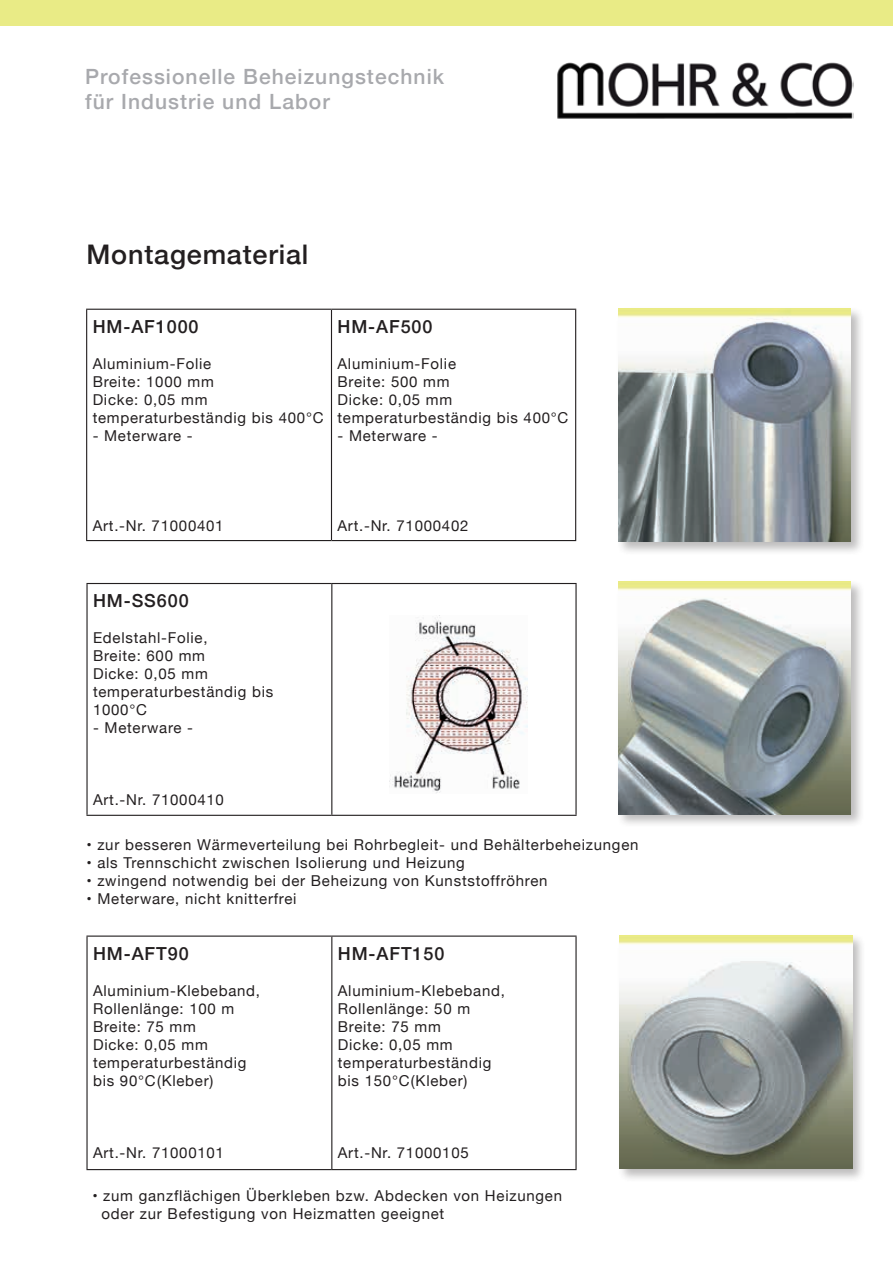
<style>
.page{position:relative;width:893px;height:1263px;background:#fff}
.page>*{position:absolute;margin:0;border:0;box-sizing:border-box;transform-origin:0 0}
.t1{font:500 27px "Helvetica Neue";letter-spacing:.03em;color:#231f20}
.t2{font:500 21px/25.2px "Helvetica Neue";letter-spacing:.05em;color:#a8a9ad}
.t3{font:500 18px "Helvetica Neue";letter-spacing:.05em;color:#231f20}
.t4{font:15px/18px "Helvetica Neue";letter-spacing:.05em;color:#231f20}
</style>
<div class="page">
<div style="left:0;top:0;width:893px;height:25px;background:#e9eb86"></div>
<div style="left:616px;top:579px;width:249px;height:249px;background:#231f20;opacity:.3"></div>
<img style="left:618px;top:581px;width:233px;height:233px">
<svg style="left:87px;top:310px;width:246px;height:230px"></svg>
<hr style="left:86px;top:309px;width:245px;height:1px;background:#231f20">
<hr style="left:86px;top:310px;width:1px;height:230px;background:#231f20">
<hr style="left:331px;top:309px;width:245px;height:1px;background:#231f20">
<hr style="left:331px;top:310px;width:1px;height:230px;background:#231f20">
<hr style="left:575px;top:310px;width:1px;height:230px;background:#231f20">
<hr style="left:86px;top:540px;width:245px;height:1px;background:#231f20">
<hr style="left:331px;top:540px;width:245px;height:1px;background:#231f20">
<div style="left:616px;top:306px;width:249px;height:249px;background:#231f20;opacity:.3"></div>
<img style="left:618px;top:309px;width:233px;height:232px">
<svg style="left:88px;top:584px;width:487px;height:231px"></svg>
<hr style="left:86px;top:583px;width:246px;height:1px;background:#231f20">
<hr style="left:86px;top:584px;width:2px;height:231px;background:#231f20">
<hr style="left:332px;top:583px;width:245px;height:1px;background:#231f20">
<hr style="left:331px;top:584px;width:1px;height:231px;background:#231f20">
<hr style="left:575px;top:584px;width:2px;height:231px;background:#231f20">
<hr style="left:86px;top:815px;width:246px;height:1px;background:#231f20">
<hr style="left:332px;top:815px;width:245px;height:1px;background:#231f20">
<div style="left:617px;top:933px;width:249px;height:249px;background:#231f20;opacity:.3"></div>
<img style="left:619px;top:935px;width:233px;height:233px">
<hr style="left:86px;top:935px;width:246px;height:2px;background:#231f20">
<hr style="left:86px;top:937px;width:2px;height:232px;background:#231f20">
<hr style="left:332px;top:935px;width:245px;height:2px;background:#231f20">
<hr style="left:331px;top:937px;width:1px;height:232px;background:#231f20">
<hr style="left:575px;top:937px;width:2px;height:232px;background:#231f20">
<hr style="left:86px;top:1169px;width:246px;height:1px;background:#231f20">
<hr style="left:332px;top:1169px;width:245px;height:1px;background:#231f20">
<img style="left:389px;top:615px;width:138px;height:178px">
<img style="left:557px;top:62px;width:297px;height:57px">
<h2 class="t2" style="left:85px;top:62px;width:360px">Professionelle Beheizungstechnik für Industrie und Labor</h2>
<h1 class="t1" style="left:86px;top:232px;width:223px">Montagematerial</h1>
<p class="t3" style="left:93px;top:312px;width:107px">HM-AF1000</p>
<p class="t4" style="left:93px;top:355px;width:232px">Aluminium-Folie<br>Breite: 1000 mm<br>Dicke: 0,05 mm temperaturbeständig bis 400°C</p>
<p class="t4" style="left:93px;top:427px;width:102px">- Meterware -</p>
<p class="t3" style="left:337px;top:312px;width:97px">HM-AF500</p>
<p class="t4" style="left:337px;top:355px;width:232px">Aluminium-Folie<br>Breite: 500 mm<br>Dicke: 0,05 mm temperaturbeständig bis 400°C</p>
<p class="t4" style="left:337px;top:427px;width:102px">- Meterware -</p>
<p class="t4" style="left:93px;top:517px;width:132px">Art.-Nr. 71000401</p>
<p class="t3" style="left:93px;top:586px;width:97px">HM-SS600</p>
<p class="t4" style="left:93px;top:630px;width:182px">Edelstahl-Folie,<br>Breite: 600 mm<br>Dicke: 0,05 mm temperaturbeständig bis<br>1000°C</p>
<p class="t4" style="left:93px;top:720px;width:102px">- Meterware -</p>
<p class="t4" style="left:93px;top:792px;width:132px">Art.-Nr. 71000410</p>
<p class="t4" style="left:337px;top:517px;width:132px">Art.-Nr. 71000402</p>
<p class="t4" style="left:86px;top:836px;width:553px">• zur besseren Wärmeverteilung bei Rohrbegleit- und Behälterbeheizungen</p>
<p class="t4" style="left:86px;top:854px;width:380px">• als Trennschicht zwischen Isolierung und Heizung</p>
<p class="t4" style="left:86px;top:872px;width:462px">• zwingend notwendig bei der Beheizung von Kunststoffröhren</p>
<p class="t4" style="left:86px;top:890px;width:212px">• Meterware, nicht knitterfrei</p>
<p class="t3" style="left:93px;top:939px;width:97px">HM-AFT90</p>
<p class="t4" style="left:93px;top:982px;width:169px">Aluminium-Klebeband,<br>Rollenlänge: 100 m<br>Breite: 75 mm<br>Dicke: 0,05 mm temperaturbeständig bis 90°C(Kleber)</p>
<p class="t4" style="left:93px;top:1144px;width:132px">Art.-Nr. 71000101</p>
<p class="t3" style="left:338px;top:939px;width:108px">HM-AFT150</p>
<p class="t4" style="left:338px;top:982px;width:169px">Aluminium-Klebeband,<br>Rollenlänge: 50 m<br>Breite: 75 mm<br>Dicke: 0,05 mm temperaturbeständig bis 150°C(Kleber)</p>
<p class="t4" style="left:338px;top:1144px;width:132px">Art.-Nr. 71000105</p>
<p class="t4" style="left:101px;top:1187px;width:462px;text-indent:-9px">• zum ganzflächigen Überkleben bzw. Abdecken von Heizungen oder zur Befestigung von Heizmatten geeignet</p>
</div>
